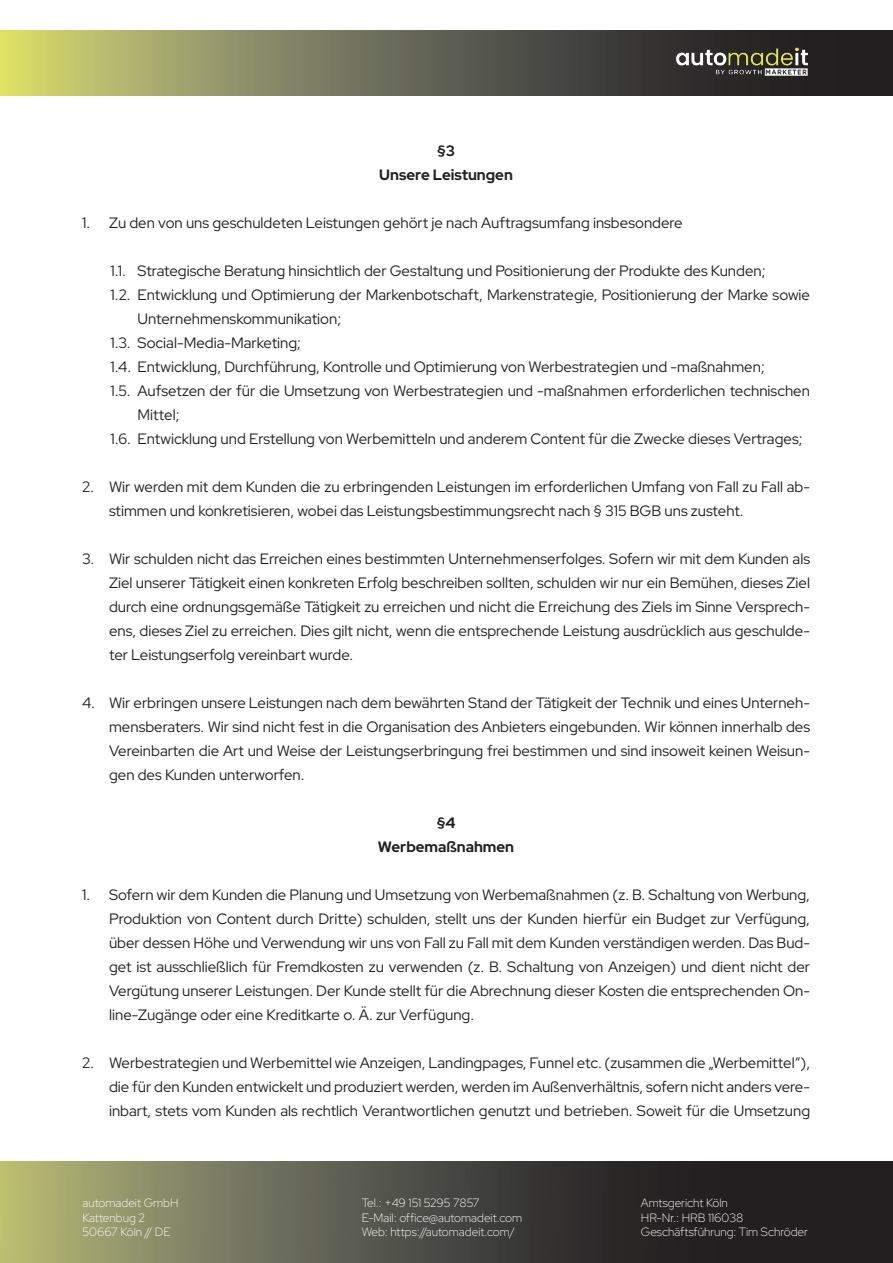
<style>
.page{position:relative;width:893px;height:1263px;background:#fff}
.page>*{position:absolute;margin:0;border:0;box-sizing:border-box;transform-origin:0 0}
.t1{font:15px/24px "Red Hat Display";color:#231f20;text-align:justify}
.Titel{font:700 15px "Red Hat Display";color:#231f20}
.t2{font:300 12px/14.4px "Red Hat Display";color:#fff}
</style>
<div class="page">
<svg style="left:0;top:1162px;width:893px;height:101px;background:#535344"></svg>
<svg style="left:0;top:31px;width:893px;height:64px;background:#6d6d50"></svg>
<img style="left:674px;top:45px;width:136px;height:36px">
<p class="Titel" style="left:437px;top:141px;width:19px">§3</p>
<p class="Titel" style="left:379px;top:165px;width:135px">Unsere Leistungen</p>
<p class="t1" style="left:82px;top:210px;width:602px">1. Zu den von uns geschuldeten Leistungen gehört je nach Auftragsumfang insbesondere</p>
<p class="t1" style="left:111px;top:258px;width:656px">1.1. Strategische Beratung hinsichtlich der Gestaltung und Positionierung der Produkte des Kunden;</p>
<p class="t1" style="left:138px;top:282px;width:674px;text-indent:-27px">1.2. Entwicklung und Optimierung der Markenbotschaft, Markenstrategie, Positionierung der Marke sowie<br>Unternehmenskommunikation;</p>
<p class="t1" style="left:111px;top:330px;width:192px">1.3. Social-Media-Marketing;</p>
<p class="t1" style="left:111px;top:354px;width:656px">1.4. Entwicklung, Durchführung, Kontrolle und Optimierung von Werbestrategien und -maßnahmen;</p>
<p class="t1" style="left:138px;top:378px;width:674px;text-indent:-27px">1.5. Aufsetzen der für die Umsetzung von Werbestrategien und -maßnahmen erforderlichen technischen<br>Mittel;</p>
<p class="t1" style="left:111px;top:426px;width:693px">1.6. Entwicklung und Erstellung von Werbemitteln und anderem Content für die Zwecke dieses Vertrages;</p>
<p class="t1" style="left:109px;top:474px;width:702px;text-indent:-27px">2. Wir werden mit dem Kunden die zu erbringenden Leistungen im erforderlichen Umfang von Fall zu Fall ab&shy;stimmen und konkretisieren, wobei das Leistungsbestimmungsrecht nach § 315 BGB uns zusteht.</p>
<p class="t1" style="left:109px;top:546px;width:702px;text-indent:-27px">3. Wir schulden nicht das Erreichen eines bestimmten Unternehmenserfolges. Sofern wir mit dem Kunden als Ziel unserer Tätigkeit einen konkreten Erfolg beschreiben sollten, schulden wir nur ein Bemühen, dieses Ziel durch eine ordnungsgemäße Tätigkeit zu erreichen und nicht die Erreichung des Ziels im Sinne Versprech&shy;ens, dieses Ziel zu erreichen. Dies gilt nicht, wenn die entsprechende Leistung ausdrücklich aus geschulde&shy;ter Leistungserfolg vereinbart wurde.</p>
<p class="t1" style="left:109px;top:690px;width:702px;text-indent:-27px">4. Wir erbringen unsere Leistungen nach dem bewährten Stand der Tätigkeit der Technik und eines Unterneh&shy;mensberaters. Wir sind nicht fest in die Organisation des Anbieters eingebunden. Wir können innerhalb des Vereinbarten die Art und Weise der Leistungserbringung frei bestimmen und sind insoweit keinen Weisun&shy;gen des Kunden unterworfen.</p>
<p class="Titel" style="left:437px;top:813px;width:20px">§4</p>
<p class="Titel" style="left:378px;top:837px;width:138px">Werbemaßnahmen</p>
<p class="t1" style="left:109px;top:882px;width:702px;text-indent:-27px">1. Sofern wir dem Kunden die Planung und Umsetzung von Werbemaßnahmen (z. B. Schaltung von Werbung, Produktion von Content durch Dritte) schulden, stellt uns der Kunden hierfür ein Budget zur Verfügung, über dessen Höhe und Verwendung wir uns von Fall zu Fall mit dem Kunden verständigen werden. Das Bud&shy;get ist ausschließlich für Fremdkosten zu verwenden (z. B. Schaltung von Anzeigen) und dient nicht der Vergütung unserer Leistungen. Der Kunde stellt für die Abrechnung dieser Kosten die entsprechenden On&shy;line-Zugänge oder eine Kreditkarte o. Ä. zur Verfügung.</p>
<p class="t1" style="left:109px;top:1050px;width:702px;text-indent:-27px">2. Werbestrategien und Werbemittel wie Anzeigen, Landingpages, Funnel etc. (zusammen die „Werbemittel“), die für den Kunden entwickelt und produziert werden, werden im Außenverhältnis, sofern nicht anders vere&shy;inbart, stets vom Kunden als rechtlich Verantwortlichen genutzt und betrieben. Soweit für die Umsetzung</p>
<p class="t2" style="left:82px;top:1195px;width:98px">automadeit GmbH<br>Kattenbug 2<br>50667 Köln // DE</p>
<p class="t2" style="left:641px;top:1195px;width:169px">Amtsgericht Köln<br>HR-Nr.: HRB 116038<br>Geschäftsführung: Tim Schröder</p>
<p class="t2" style="left:362px;top:1195px;width:162px">Tel.: +49 151 5295 7857<br>E-Mail: office@automadeit.com<br>Web: https://automadeit.com/</p>
</div>
